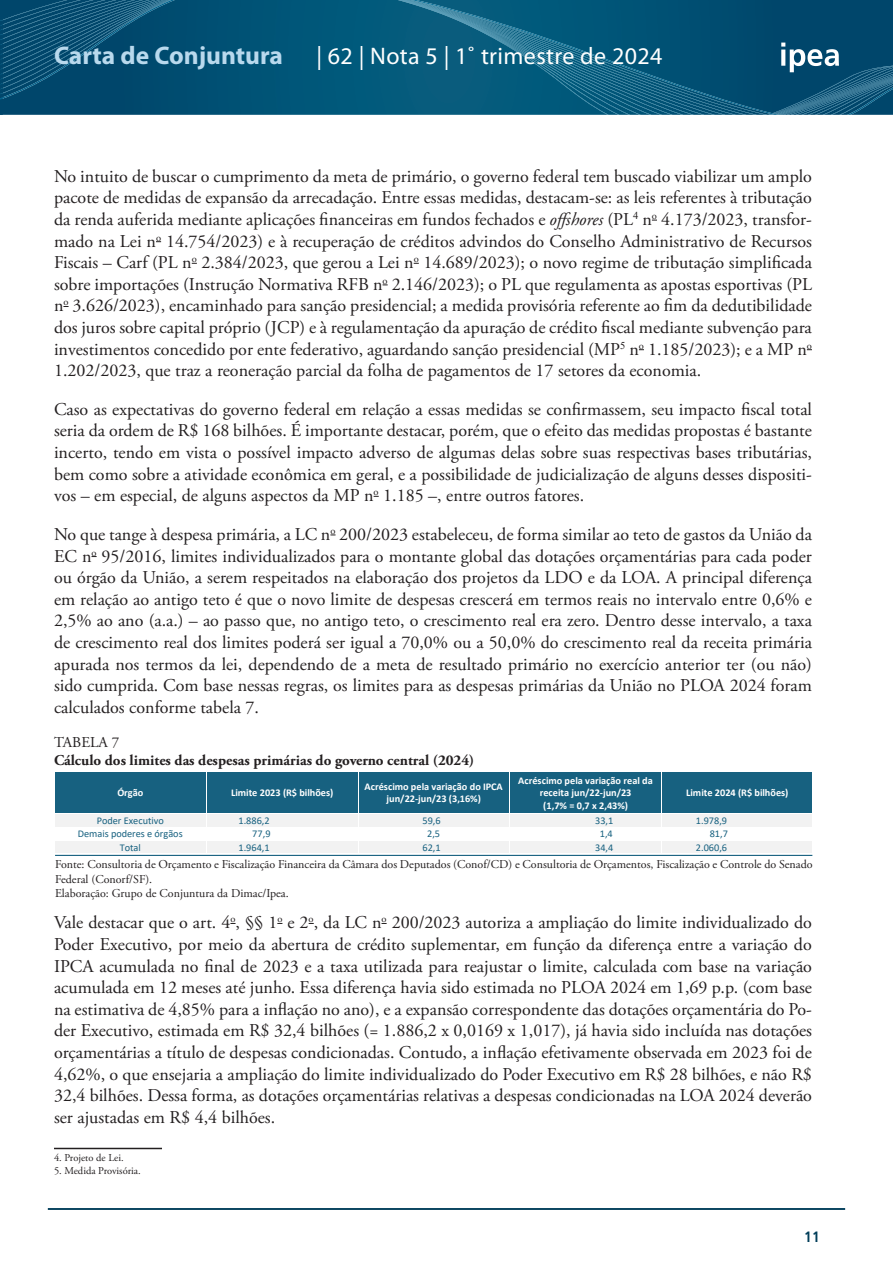
<style>
.page{position:relative;width:893px;height:1263px;background:#fff}
.page>*{position:absolute;margin:0;border:0;box-sizing:border-box;transform-origin:0 0}
.t1{font:700 25.5px "Myriad Pro";color:#b9d9ed}
.t2{font:24px "Myriad Pro";letter-spacing:.015em;color:#fff}
.corpo_de_texto{font:18px/21.6px "Adobe Garamond Pro";color:#231f20;text-align:justify}
.t3{font:700 15px "Adobe Garamond Pro";color:#231f20}
.t4{font:15px "Adobe Garamond Pro";color:#231f20}
.t5{font:700 condensed 15px "Frutiger LT Pro";color:#013d59}
.t6{font:12px/14.4px "Adobe Garamond Pro";color:#231f20}
.rodapé_corpo_do_texto{font:10.5px "Adobe Garamond Pro";color:#231f20}
.t7{font:700 10.35px/12.5px "Calibri";color:#fff;text-align:center}
.t8{font:10.35px "Calibri";color:#176180}
.s1{font-style:italic}
</style>
<div class="page">
<hr style="left:48px;top:1208px;width:797px;height:2px;background:#013d59">
<div style="left:175px;top:0;width:223px;height:115px;background:#005578"></div>
<svg style="left:0;top:0;width:175px;height:115px;background:#084e72"></svg>
<svg style="left:398px;top:0;width:495px;height:115px;background:#0c597b"></svg>
<hr style="left:54px;top:1148px;width:108px;height:1px;background:#231f20">
<hr style="left:55px;top:855px;width:757px;height:1px;background:#176180">
<div style="left:55px;top:772px;width:151px;height:41px;background:#176180"></div>
<div style="left:207px;top:772px;width:151px;height:41px;background:#176180"></div>
<div style="left:358px;top:772px;width:151px;height:41px;background:#176180"></div>
<div style="left:510px;top:772px;width:151px;height:41px;background:#176180"></div>
<div style="left:662px;top:772px;width:150px;height:41px;background:#176180"></div>
<hr style="left:358px;top:772px;width:1px;height:41px;background:#fff">
<div style="left:55px;top:814px;width:151px;height:13px;background:#f2f2f2"></div>
<div style="left:207px;top:814px;width:151px;height:13px;background:#f2f2f2"></div>
<div style="left:358px;top:814px;width:151px;height:13px;background:#f2f2f2"></div>
<div style="left:510px;top:814px;width:151px;height:13px;background:#f2f2f2"></div>
<div style="left:662px;top:814px;width:150px;height:13px;background:#f2f2f2"></div>
<div style="left:55px;top:841px;width:151px;height:13px;background:#f2f2f2"></div>
<div style="left:207px;top:841px;width:151px;height:13px;background:#f2f2f2"></div>
<div style="left:358px;top:841px;width:151px;height:13px;background:#f2f2f2"></div>
<div style="left:510px;top:841px;width:151px;height:13px;background:#f2f2f2"></div>
<div style="left:662px;top:841px;width:150px;height:13px;background:#f2f2f2"></div>
<svg style="left:358px;top:814px;width:1px;height:40px"></svg>
<h1 class="t1" style="left:54px;top:39px;width:230px">Carta de Conjuntura</h1>
<h2 class="t2" style="left:316px;top:41px;width:347px">| 62 | Nota 5 | 1˚ trimestre de 2024</h2>
<p class="corpo_de_texto" style="left:54px;top:166px;width:759px">No intuito de buscar o cumprimento da meta de primário, o governo federal tem buscado viabilizar um amplo pacote de medidas de expansão da arrecadação. Entre essas medidas, destacam-se: as leis referentes à tributação da renda auferida mediante aplicações financeiras em fundos fechados e <span class="s1">offshores</span> (PL<sup>4</sup> n<sup>o</sup> 4.173/2023, transfor&shy;mado na Lei n<sup>o</sup> 14.754/2023) e à recuperação de créditos advindos do Conselho Administrativo de Recursos Fiscais – Carf (PL n<sup>o</sup> 2.384/2023, que gerou a Lei n<sup>o</sup> 14.689/2023); o novo regime de tributação simplificada sobre importações (Instrução Normativa RFB n<sup>o</sup> 2.146/2023); o PL que regulamenta as apostas esportivas (PL n<sup>o</sup> 3.626/2023), encaminhado para sanção presidencial; a medida provisória referente ao fim da dedutibilidade dos juros sobre capital próprio (JCP) e à regulamentação da apuração de crédito fiscal mediante subvenção para investimentos concedido por ente federativo, aguardando sanção presidencial (MP<sup>5</sup> n<sup>o</sup> 1.185/2023); e a MP n<sup>o </sup>1.202/2023, que traz a reoneração parcial da folha de pagamentos de 17 setores da economia.</p>
<p class="corpo_de_texto" style="left:54px;top:399px;width:759px">Caso as expectativas do governo federal em relação a essas medidas se confirmassem, seu impacto fiscal total seria da ordem de R$ 168 bilhões. É importante destacar, porém, que o efeito das medidas propostas é bastante incerto, tendo em vista o possível impacto adverso de algumas delas sobre suas respectivas bases tributárias, bem como sobre a atividade econômica em geral, e a possibilidade de judicialização de alguns desses dispositi&shy;vos – em especial, de alguns aspectos da MP n<sup>o</sup> 1.185 –, entre outros fatores.</p>
<p class="corpo_de_texto" style="left:54px;top:524px;width:760px">No que tange à despesa primária, a LC n<sup>o</sup> 200/2023 estabeleceu, de forma similar ao teto de gastos da União da EC n<sup>o</sup> 95/2016, limites individualizados para o montante global das dotações orçamentárias para cada poder ou órgão da União, a serem respeitados na elaboração dos projetos da LDO e da LOA. A principal diferença em relação ao antigo teto é que o novo limite de despesas crescerá em termos reais no intervalo entre 0,6% e 2,5% ao ano (a.a.) – ao passo que, no antigo teto, o crescimento real era zero. Dentro desse intervalo, a taxa de crescimento real dos limites poderá ser igual a 70,0% ou a 50,0% do crescimento real da receita primária apurada nos termos da lei, dependendo de a meta de resultado primário no exercício anterior ter (ou não) sido cumprida. Com base nessas regras, os limites para as despesas primárias da União no PLOA 2024 foram calculados conforme tabela 7.</p>
<p class="t4" style="left:54px;top:733px;width:67px">TABELA 7</p>
<p class="t3" style="left:54px;top:751px;width:422px">Cálculo dos limites das despesas primárias do governo central (2024)</p>
<p class="t7" style="left:117px;top:786px;width:28px">Órgão</p>
<p class="t7" style="left:231px;top:786px;width:104px">Limite 2023 (R$ bilhões)</p>
<p class="t7" style="left:365px;top:780px;width:140px">Acréscimo pela variação do IPCA jun/22-jun/23 (3,16%)</p>
<p class="t7" style="left:518px;top:774px;width:136px">Acréscimo pela variação real da receita jun/22-jun/23<br>(1,7% = 0,7 x 2,43%)</p>
<p class="t7" style="left:686px;top:786px;width:104px">Limite 2024 (R$ bilhões)</p>
<p class="t8" style="left:97px;top:813px;width:69px">Poder Executivo</p>
<p class="t8" style="left:238px;top:813px;width:33px">1.886,2</p>
<p class="t8" style="left:422px;top:813px;width:20px">59,6</p>
<p class="t8" style="left:595px;top:813px;width:20px">33,1</p>
<p class="t8" style="left:696px;top:813px;width:33px">1.978,9</p>
<p class="t8" style="left:78px;top:827px;width:106px">Demais poderes e órgãos</p>
<p class="t8" style="left:252px;top:827px;width:20px">77,9</p>
<p class="t8" style="left:427px;top:827px;width:15px">2,5</p>
<p class="t8" style="left:600px;top:827px;width:15px">1,4</p>
<p class="t8" style="left:710px;top:827px;width:20px">81,7</p>
<p class="t8" style="left:120px;top:840px;width:23px">Total</p>
<p class="t8" style="left:238px;top:840px;width:33px">1.964,1</p>
<p class="t8" style="left:422px;top:840px;width:20px">62,1</p>
<p class="t8" style="left:595px;top:840px;width:20px">34,4</p>
<p class="t8" style="left:696px;top:840px;width:33px">2.060,6</p>
<p class="t6" style="left:55px;top:857px;width:759px">Fonte: Consultoria de Orçamento e Fiscalização Financeira da Câmara dos Deputados (Conof/CD) e Consultoria de Orçamentos, Fiscalização e Controle do Senado<br>Federal (Conorf/SF).</p>
<p class="t6" style="left:55px;top:886px;width:235px">Elaboração: Grupo de Conjuntura da Dimac/Ipea.</p>
<p class="corpo_de_texto" style="left:54px;top:912px;width:760px">Vale destacar que o art. 4<sup>o</sup>, §§ 1<sup>o</sup> e 2<sup>o</sup>, da LC n<sup>o</sup> 200/2023 autoriza a ampliação do limite individualizado do Poder Executivo, por meio da abertura de crédito suplementar, em função da diferença entre a variação do IPCA acumulada no final de 2023 e a taxa utilizada para reajustar o limite, calculada com base na variação acumulada em 12 meses até junho. Essa diferença havia sido estimada no PLOA 2024 em 1,69 p.p. (com base na estimativa de 4,85% para a inflação no ano), e a expansão correspondente das dotações orçamentária do Po&shy;der Executivo, estimada em R$ 32,4 bilhões (= 1.886,2 x 0,0169 x 1,017), já havia sido incluída nas dotações orçamentárias a título de despesas condicionadas. Contudo, a inflação efetivamente observada em 2023 foi de 4,62%, o que ensejaria a ampliação do limite individualizado do Poder Executivo em R$ 28 bilhões, e não R$ 32,4 bilhões. Dessa forma, as dotações orçamentárias relativas a despesas condicionadas na LOA 2024 deverão ser ajustadas em R$ 4,4 bilhões.</p>
<p class="rodapé_corpo_do_texto" style="left:54px;top:1151px;width:71px">4. Projeto de Lei.</p>
<p class="rodapé_corpo_do_texto" style="left:54px;top:1164px;width:88px">5. Medida Provisória.</p>
<p class="t5" style="left:804px;top:1228px;width:17px">11</p>
</div>
